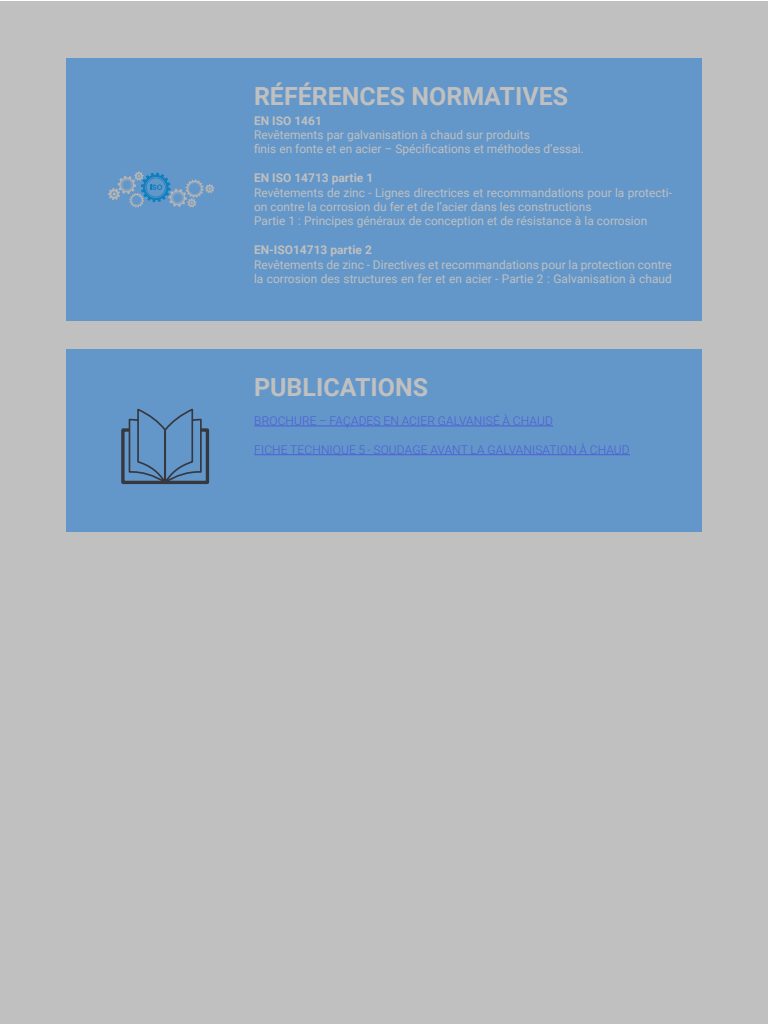
<style>
.page{position:relative;width:768px;height:1024px;background:#fff}
.page>*{position:absolute;margin:0;border:0;box-sizing:border-box;transform-origin:0 0}
.t1{font:700 25px "Roboto";color:#c0c0c0}
.t2{font:12px/14.4px "Roboto";color:#c0c0c0}
.t3{font:300 12px "Roboto";letter-spacing:.01em;color:#4f5cd6}
.t4{font:700 12px "Roboto";color:#c0c0c0}
</style>
<div class="page">
<div style="left:0;top:1px;width:768px;height:1023px;background:#c0c0c0"></div>
<div style="left:66px;top:58px;width:636px;height:263px;background:#6397ca"></div>
<div style="left:66px;top:349px;width:636px;height:183px;background:#6397ca"></div>
<svg style="left:108px;top:171px;width:106px;height:37px"></svg>
<svg style="left:140px;top:172px;width:31px;height:31px"></svg>
<svg style="left:121px;top:408px;width:89px;height:77px"></svg>
<hr style="left:254px;top:426px;width:299px;height:1px;background:#4f5cd6">
<hr style="left:254px;top:454px;width:376px;height:1px;background:#4f5cd6">
<h1 class="t1" style="left:254px;top:79px;width:316px">RÉFÉRENCES NORMATIVES</h1>
<p class="t4" style="left:254px;top:112px;width:69px">EN ISO 1461</p>
<p class="t2" style="left:254px;top:127px;width:332px">Revêtements par galvanisation à chaud sur produits<br>finis en fonte et en acier – Spécifications et méthodes d’essai.</p>
<p class="t4" style="left:254px;top:170px;width:121px">EN ISO 14713 partie 1</p>
<p class="t2" style="left:254px;top:185px;width:420px">Revêtements de zinc - Lignes directrices et recommandations pour la protecti&shy;on contre la corrosion du fer et de l’acier dans les constructions<br>Partie 1 : Principes généraux de conception et de résistance à la corrosion</p>
<p class="t4" style="left:254px;top:242px;width:119px">EN-ISO14713 partie 2</p>
<p class="t2" style="left:254px;top:257px;width:420px">Revêtements de zinc - Directives et recommandations pour la protection contre la corrosion des structures en fer et en acier - Partie 2 : Galvanisation à chaud</p>
<h1 class="t1" style="left:254px;top:370px;width:176px">PUBLICATIONS</h1>
<p class="t3" style="left:254px;top:412px;width:300px">BROCHURE – FAÇADES EN ACIER GALVANISÉ À CHAUD</p>
<p class="t3" style="left:254px;top:441px;width:377px">FICHE TECHNIQUE 5 - SOUDAGE AVANT LA GALVANISATION À CHAUD</p>
</div>
